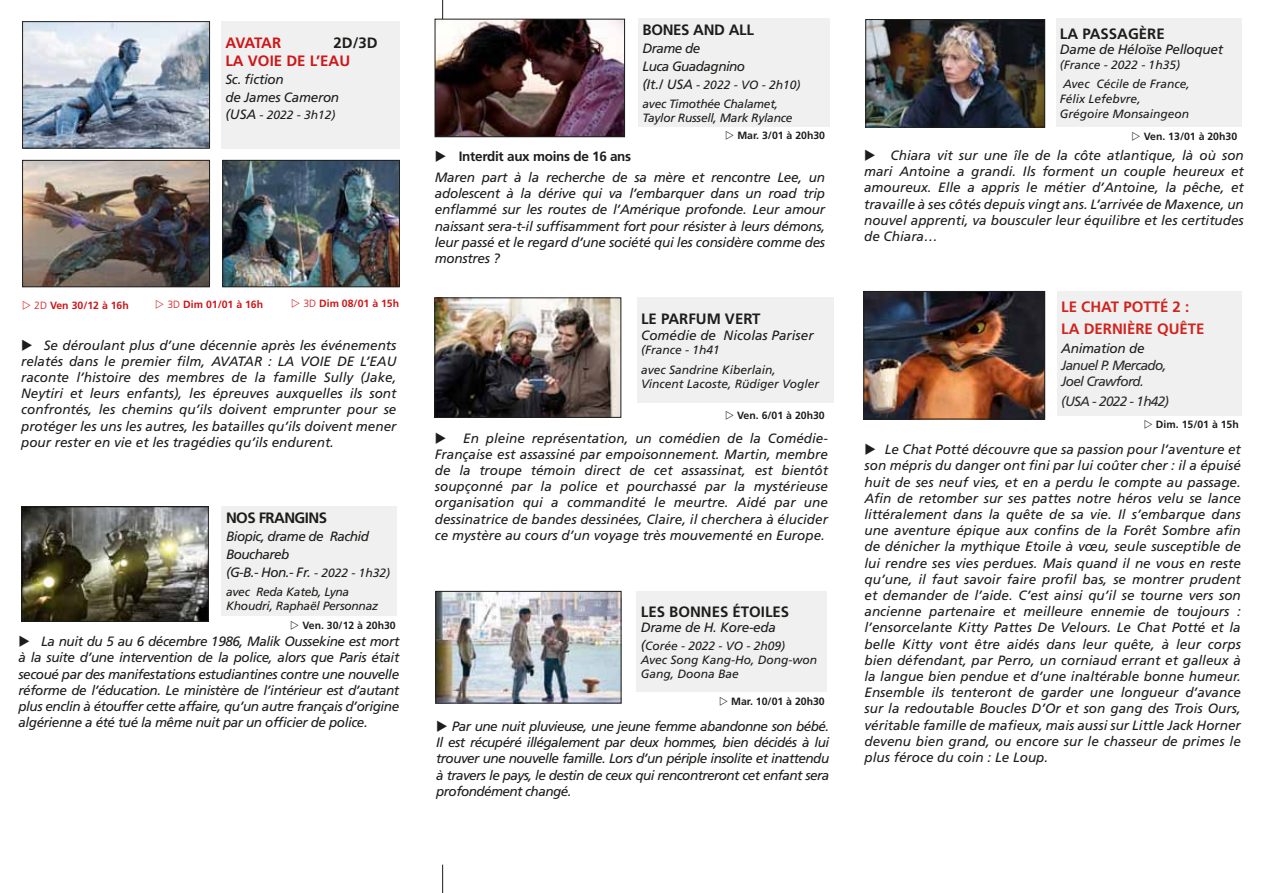
<style>
.page{position:relative;width:1263px;height:893px;background:#fff}
.page>*{position:absolute;margin:0;border:0;box-sizing:border-box;transform-origin:0 0}
.t1{font:700 15px "Frutiger";color:#1d1d1b}
.t2{font:700 15px/22.2px "Frutiger";color:#cf251f}
.t3{font:700 15px "Frutiger";color:#cd171a}
.t4{font:700 15px "Frutiger";letter-spacing:-.02em;color:#1d1d1b}
.t5{font:700 15px "Frutiger";letter-spacing:-.04em;color:#1d1d1b}
.t6{font:italic 13.5px/16.2px "Frutiger";letter-spacing:-.02em;color:#1d1d1b;text-align:justify}
.t7{font:italic 13.5px/18px "Frutiger";letter-spacing:-.04em;color:#1d1d1b}
.t8{font:italic 13.5px/16.2px "Frutiger";letter-spacing:-.05em;color:#2b2a29}
.t9{font:italic 13.5px "Frutiger";color:#1d1d1b}
.t10{font:italic 12px/14.4px "Frutiger";color:#1d1d1b}
.t11{font:italic 12px/18.6px "Frutiger";letter-spacing:-.02em;color:#1d1d1b}
.t12{font:700 10.5px "Frutiger";color:#1d1d1b}
.t13{font:700 10.5px "Frutiger";color:#cd171a}
.s1{font-size:13.5px}
.s2{font-weight:300}
.s3{font-size:12px}
.s4{font-weight:700;font-style:normal}
</style>
<div class="page">
<hr style="left:442px;top:0;width:1px;height:30px;background:#1d1d1b">
<svg style="left:442px;top:865px;width:1px;height:28px"></svg>
<img style="left:437px;top:21px;width:186px;height:114px">
<div style="left:435px;top:19px;width:190px;height:118px;border:1px solid #1d1d1b"></div>
<div style="left:638px;top:19px;width:191px;height:108px;background:#f0f0f0"></div>
<div style="left:221px;top:21px;width:179px;height:127px;background:#f0f0f0"></div>
<img style="left:438px;top:593px;width:181px;height:108px">
<div style="left:436px;top:591px;width:185px;height:112px;border:1px solid #1d1d1b"></div>
<div style="left:637px;top:591px;width:190px;height:101px;background:#f0f0f0"></div>
<img style="left:24px;top:23px;width:184px;height:123px">
<div style="left:22px;top:21px;width:188px;height:127px;border:1px solid #1d1d1b"></div>
<img style="left:24px;top:162px;width:184px;height:123px">
<div style="left:22px;top:160px;width:188px;height:127px;border:1px solid #1d1d1b"></div>
<img style="left:224px;top:162px;width:174px;height:123px">
<div style="left:222px;top:160px;width:178px;height:127px;border:1px solid #1d1d1b"></div>
<img style="left:436px;top:299px;width:183px;height:117px">
<div style="left:434px;top:297px;width:187px;height:121px;border:1px solid #1d1d1b"></div>
<div style="left:637px;top:297px;width:196px;height:106px;background:#f0f0f0"></div>
<img style="left:865px;top:293px;width:178px;height:124px">
<div style="left:863px;top:291px;width:182px;height:128px;border:1px solid #1d1d1b"></div>
<div style="left:1057px;top:291px;width:185px;height:124px;background:#f0f0f0"></div>
<div style="left:1056px;top:19px;width:185px;height:108px;background:#f0f0f0"></div>
<img style="left:867px;top:21px;width:176px;height:105px">
<div style="left:865px;top:19px;width:180px;height:109px;border:1px solid #1d1d1b"></div>
<img style="left:24px;top:508px;width:183px;height:111px">
<div style="left:22px;top:506px;width:187px;height:115px;border:1px solid #1d1d1b"></div>
<div style="left:222px;top:506px;width:175px;height:110px;background:#f0f0f0"></div>
<svg style="left:291px;top:270px;width:7px;height:9px"></svg>
<p class="t3" style="left:225px;top:34px;width:57px">AVATAR</p>
<p class="t1" style="left:333px;top:34px;width:46px">2D/3D</p>
<p class="t3" style="left:225px;top:52px;width:126px">LA VOIE DE L’EAU</p>
<p class="t6" style="left:225px;top:71px;width:115px;line-height:18px">Sc. fiction<br>de James Cameron</p>
<p class="t10" style="left:225px;top:107px;width:112px"><span class="s1">(USA</span> - 2022 - 3h12)</p>
<p class="t13" style="left:34px;top:299px;width:96px"><span class="s2">2D</span> VEN 30/12 À 16H</p>
<p class="t13" style="left:167px;top:298px;width:97px"><span class="s2">3D</span> DIM 01/01 À 16H</p>
<p class="t13" style="left:303px;top:297px;width:97px"><span class="s2">3D</span> DIM 08/01 À 15H</p>
<p class="t6" style="left:21px;top:337px;width:377px">◆ Se déroulant plus d’une décennie après les événements relatés dans le premier film, AVATAR : LA VOIE DE L’EAU raconte l’histoire des membres de la famille Sully (Jake, Neytiri et leurs enfants), les épreuves auxquelles ils sont confrontés, les chemins qu’ils doivent emprunter pour se protéger les uns les autres, les batailles qu’ils doivent mener pour rester en vie et les tragédies qu’ils endurent.</p>
<p class="t5" style="left:226px;top:509px;width:102px">NOS FRANGINS</p>
<p class="t7" style="left:226px;top:528px;width:166px">Biopic, drame de Rachid<br>Bouchareb<br>(G-B.- Hon.- Fr. <span class="s3">- 2022 - 1h32)</span></p>
<p class="t11" style="left:226px;top:585px;width:154px;line-height:14.4px">avec Reda Kateb, Lyna<br>Khoudri, Raphaël Personnaz</p>
<p class="t12" style="left:302px;top:620px;width:95px">VEN. 30/12 À 20H30</p>
<p class="t6" style="left:18px;top:633px;width:382px">◆ La nuit du 5 au 6 décembre 1986, Malik Oussekine est mort à la suite d’une intervention de la police, alors que Paris était secoué par des manifestations estudiantines contre une nouvelle réforme de l’éducation. Le ministère de l’intérieur est d’autant plus enclin à étouffer cette affaire, qu’un autre français d’origine algérienne a été tué la même nuit par un officier de police.</p>
<p class="t4" style="left:642px;top:21px;width:113px">BONES AND ALL</p>
<p class="t7" style="left:642px;top:39px;width:104px">Drame de<br>Luca Guadagnino</p>
<p class="t11" style="left:642px;top:76px;width:159px"><span class="s1">(It./ USA</span> - 2022 - VO - 2h10) avec Timothée Chalamet,</p>
<p class="t11" style="left:642px;top:109px;width:152px">Taylor Russell, Mark Rylance</p>
<p class="t12" style="left:737px;top:130px;width:89px">MAR. 3/01 À 20H30</p>
<p class="t6" style="left:435px;top:146px;width:392px;line-height:20.4px">◆ <span class="s4">INTERDIT AUX MOINS DE 16 ANS<br></span>Maren part à la recherche de sa mère et rencontre Lee, un</p>
<p class="t6" style="left:435px;top:185px;width:392px">adolescent à la dérive qui va l’embarquer dans un road trip enflammé sur les routes de l’Amérique profonde. Leur amour naissant sera-t-il suffisamment fort pour résister à leurs démons, leur passé et le regard d’une société qui les considère comme des monstres ?</p>
<p class="t1" style="left:641px;top:310px;width:121px">LE PARFUM VERT</p>
<p class="t9" style="left:641px;top:327px;width:174px">Comédie de Nicolas Pariser</p>
<p class="t10" style="left:641px;top:340px;width:136px;line-height:19.5px">(France - 1h41<br>avec Sandrine Kiberlain,</p>
<p class="t10" style="left:641px;top:377px;width:180px">Vincent Lacoste, Rüdiger Vogler</p>
<p class="t12" style="left:737px;top:409px;width:89px">VEN. 6/01 À 20H30</p>
<p class="t6" style="left:435px;top:430px;width:395px">◆ En pleine représentation, un comédien de la Comédie-Française est assassiné par empoisonnement. Martin, membre de la troupe témoin direct de cet assassinat, est bientôt soupçonné par la police et pourchassé par la mystérieuse organisation qui a commandité le meurtre. Aidé par une dessinatrice de bandes dessinées, Claire, il cherchera à élucider ce mystère au cours d’un voyage très mouvementé en Europe.</p>
<p class="t1" style="left:641px;top:603px;width:150px">LES BONN ES ÉTOILES</p>
<p class="t6" style="left:641px;top:619px;width:137px">Drame de H. Kore-eda</p>
<p class="t10" style="left:641px;top:638px;width:178px"><span class="s1">(</span>Corée - 2022 - VO - 2h09)<br>Avec Song Kang-Ho, Dong-won<br>Gang, Doona Bae</p>
<p class="t12" style="left:731px;top:695px;width:95px">MAR. 10/01 À 20H30</p>
<p class="t6" style="left:436px;top:718px;width:395px">◆ Par une nuit pluvieuse, une jeune femme abandonne son bébé.<br>Il est récupéré illégalement par deux hommes, bien décidés à lui trouver une nouvelle famille. Lors d’un périple insolite et inattendu à travers le pays, le destin de ceux qui rencontreront cet enfant sera profondément changé.</p>
<p class="t1" style="left:1060px;top:25px;width:106px">LA PASSAGÈRE</p>
<p class="t6" style="left:1060px;top:41px;width:165px">Dame de Héloïse Pelloquet</p>
<p class="t10" style="left:1060px;top:55px;width:131px;line-height:19.2px">(France - 2022 - 1h35)<br>Avec Cécile de France,</p>
<p class="t10" style="left:1060px;top:92px;width:131px;line-height:15px">Félix Lefebvre,<br>Grégoire Monsaingeon</p>
<p class="t12" style="left:1144px;top:130px;width:95px">VEN. 13/01 À 20H30</p>
<p class="t6" style="left:864px;top:147px;width:381px">◆ Chiara vit sur une île de la côte atlantique, là où son mari Antoine a grandi. Ils forment un couple heureux et amoureux. Elle a appris le métier d’Antoine, la pêche, et travaille à ses côtés depuis vingt ans. L’arrivée de Maxence, un nouvel apprenti, va bousculer leur équilibre et les certitudes de Chiara…</p>
<p class="t2" style="left:1061px;top:295px;width:145px">LE CHAT POTTÉ 2 :<br>LA DERNIÈRE QUÊTE</p>
<p class="t6" style="left:1061px;top:340px;width:85px">Animation de</p>
<p class="t8" style="left:1061px;top:357px;width:107px">Januel P. Mercado,<br>Joel Crawford.</p>
<p class="t8" style="left:1061px;top:393px;width:109px">(USA - 2022 - 1h42)</p>
<p class="t12" style="left:1156px;top:418px;width:84px">DIM. 15/01 À 15H</p>
<p class="t6" style="left:864px;top:441px;width:378px">◆ Le Chat Potté découvre que sa passion pour l’aventure et son mépris du danger ont fini par lui coûter cher : il a épuisé huit de ses neuf vies, et en a perdu le compte au passage.<br>Afin de retomber sur ses pattes notre héros velu se lance littéralement dans la quête de sa vie. Il s’embarque dans une aventure épique aux confins de la Forêt Sombre afin de dénicher la mythique Etoile à vœu, seule susceptible de lui rendre ses vies perdues. Mais quand il ne vous en reste qu’une, il faut savoir faire profil bas, se montrer prudent et demander de l’aide. C’est ainsi qu’il se tourne vers son ancienne partenaire et meilleure ennemie de toujours : l’ensorcelante Kitty Pattes De Velours. Le Chat Potté et la belle Kitty vont être aidés dans leur quête, à leur corps bien défendant, par Perro, un corniaud errant et galleux à la langue bien pendue et d’une inaltérable bonne humeur.<br>Ensemble ils tenteront de garder une longueur d’avance sur la redoutable Boucles D’Or et son gang des Trois Ours, véritable famille de mafieux, mais aussi sur Little Jack Horner devenu bien grand, ou encore sur le chasseur de primes le plus féroce du coin : Le Loup.</p>
</div>
